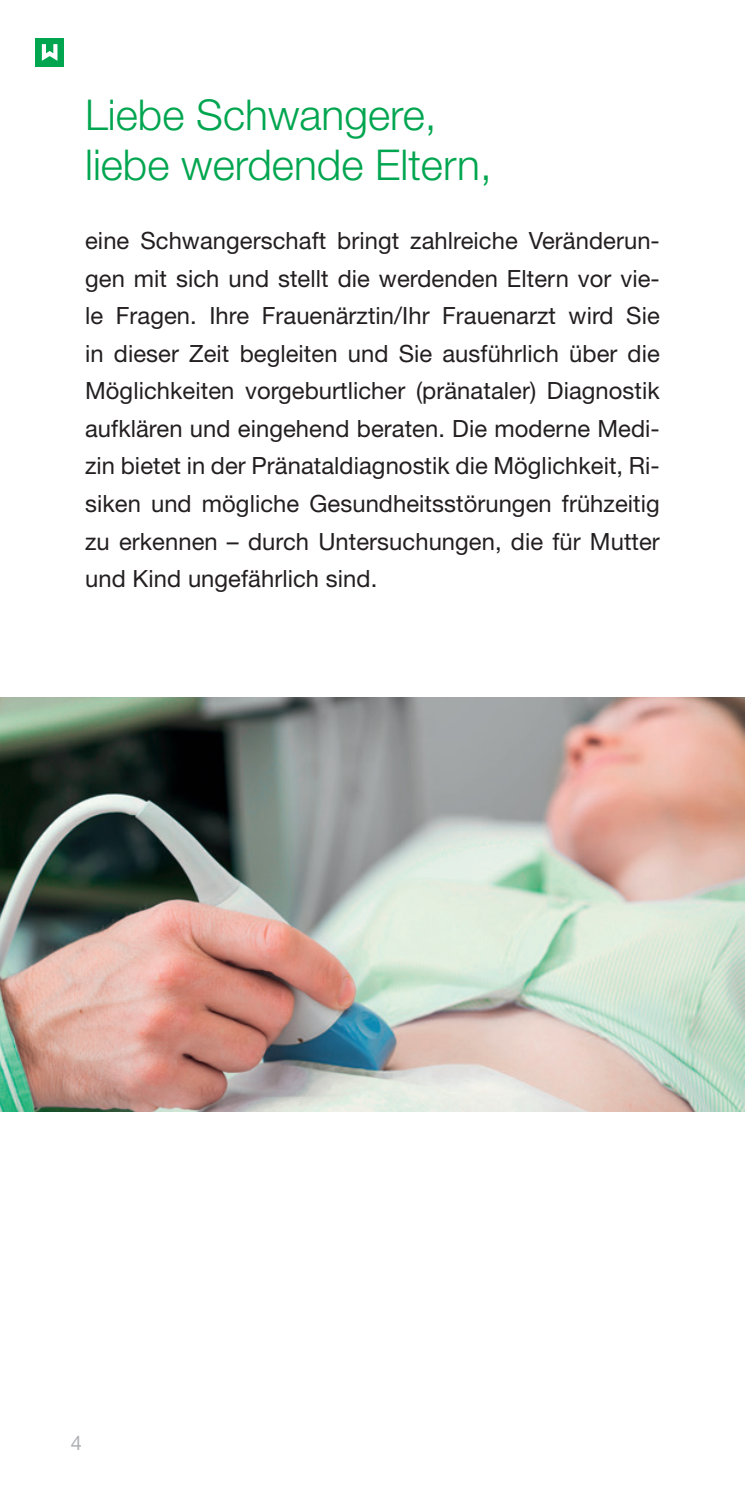
<style>
.page{position:relative;width:745px;height:1489px;background:#fff}
.page>*{position:absolute;margin:0;border:0;box-sizing:border-box;transform-origin:0 0}
.t1{font:300 42.5px/50px "Helvetica Neue LT Std";color:#00a54f}
.FLY_copy_15{font:23.75px/37.5px "Helvetica Neue LT Std";letter-spacing:.005em;color:#231f20;text-align:justify}
.t2{font:20px "Helvetica Neue LT Std";color:#aeafb3}
</style>
<div class="page">
<div style="left:35px;top:38px;width:29px;height:29px;background:#00a54f"></div>
<svg style="left:42px;top:44px;width:15px;height:17px"></svg>
<img style="left:0;top:697px;width:744px;height:414px">
<p class="t1" style="left:85px;top:89px;width:408px">Liebe Schwangere, liebe werdende Eltern,</p>
<p class="FLY_copy_15" style="left:85px;top:221px;width:576px">eine Schwangerschaft bringt zahlreiche Veränderun&shy;gen mit sich und stellt die werdenden Eltern vor vie&shy;le Fragen. Ihre Frauenärztin/Ihr Frauenarzt wird Sie in dieser Zeit begleiten und Sie ausführlich über die Möglichkeiten vorgeburtlicher (pränataler) Diagnostik aufklären und eingehend beraten. Die moderne Medi&shy;zin bietet in der Pränataldiagnostik die Möglichkeit, Ri&shy;siken und mögliche Gesundheitsstörungen frühzeitig zu erkennen – durch Untersuchungen, die für Mutter und Kind ungefährlich sind.</p>
<p class="t2" style="left:71px;top:1430px;width:13px">4</p>
</div>
